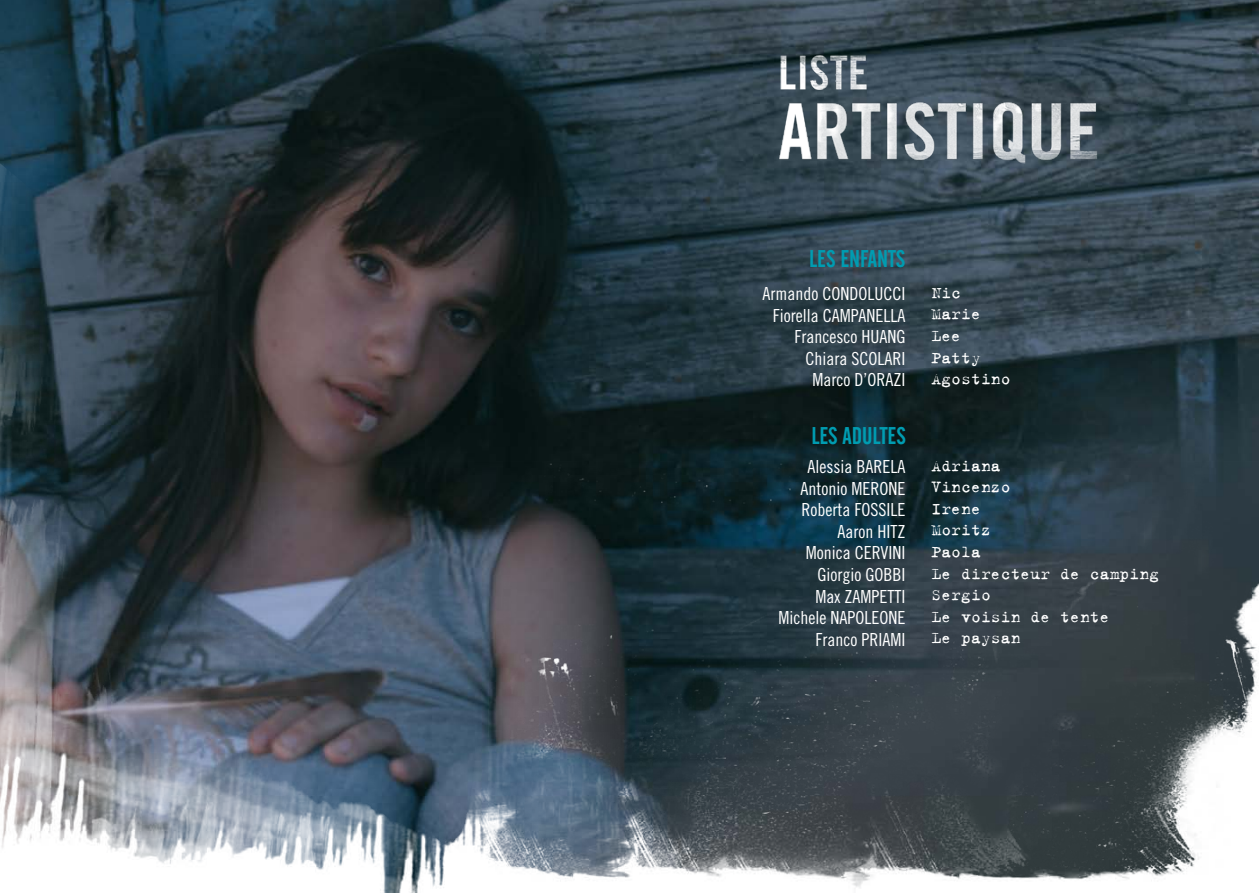
<style>
.page{position:relative;width:1259px;height:893px;background:#fff}
.page>*{position:absolute;margin:0;border:0;box-sizing:border-box;transform-origin:0 0}
.t1{font:24px "Alternate Gothic No 2 BT";color:#009cb1}
.t2{font:18px/21.6px "Trade Gothic Cond Eighteen";color:#fff;text-align:right}
.t3{font:18px/21.6px "Trixie Text";color:#fff}
</style>
<div class="page">
<img style="left:0;top:0;width:1259px;height:163px">
<img style="left:0;top:163px;width:1259px;height:730px">
<img style="left:695px;top:47px;width:473px;height:124px">
<h1 class="t1" style="left:809px;top:245px;width:96px">LES ENFANTS</h1>
<p class="t2" style="left:762px;top:283px;width:144px">Armando CONDOLUCCI<br>Fiorella CAMPANELLA<br>Francesco HUANG<br>Chiara SCOLARI<br>Marco D’ORAZI</p>
<h1 class="t1" style="left:811px;top:422px;width:96px">LES ADULTES</h1>
<p class="t2" style="left:778px;top:455px;width:128px">Alessia BARELA<br>Antonio MERONE<br>Roberta FOSSILE<br>Aaron HITZ<br>Monica CERVINI<br>Giorgio GOBBI<br>Max ZAMPETTI<br>Michele NAPOLEONE<br>Franco PRIAMI</p>
<p class="t3" style="left:931px;top:282px;width:81px">Nic<br>Marie<br>Lee<br>Patty<br>Agostino</p>
<p class="t3" style="left:931px;top:454px;width:229px">Adriana<br>Vincenzo<br>Irene<br>Moritz<br>Paola<br>Le directeur de camping<br>Sergio<br>Le voisin de tente<br>Le paysan</p>
</div>
